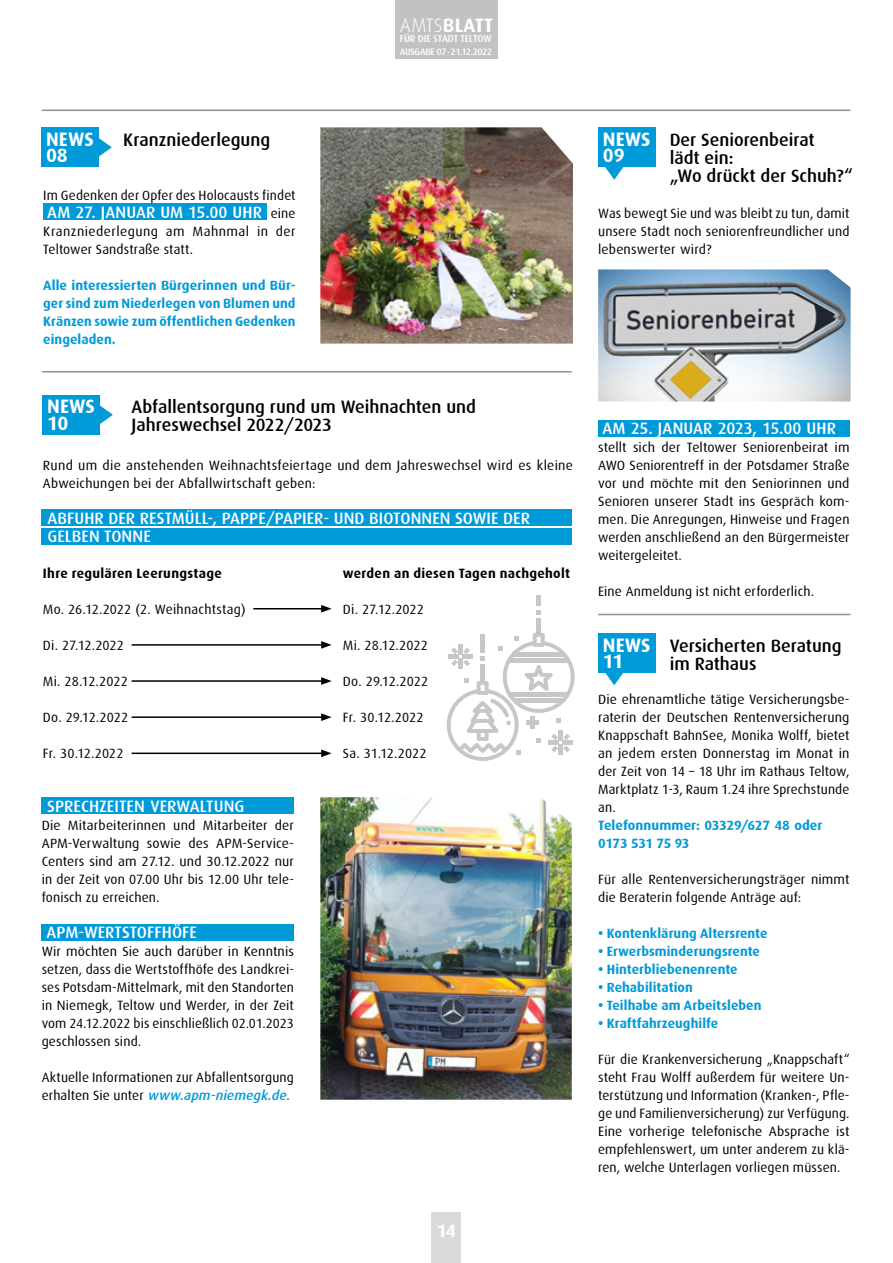
<style>
.page{position:relative;width:893px;height:1263px;background:#fff}
.page>*{position:absolute;margin:0;border:0;box-sizing:border-box;transform-origin:0 0}
.t1{font:700 19.5px "Dax";letter-spacing:.005em;color:#fff}
.Copytext_Block{font:500 18px/18px "Dax";color:#000}
.t2{font:700 18px "Dax";color:#fff}
.Copytext_Block-2{font:500 16.5px/18px "Dax";letter-spacing:.005em;color:#fff}
.Copytext_Block-3{font:13.5px/18px "Dax";letter-spacing:.01em;color:#000}
.Copytext_Block-4{font:700 13.5px/18px "Dax";letter-spacing:.005em;color:#009ad8;text-align:justify}
.Copytext_Block-5{font:700 13.5px "Dax";letter-spacing:.025em;color:#000}
.t3{font:500 10.05px "Dax";letter-spacing:-.02em;color:#fff}
.t4{font:500 9.45px "Dax";letter-spacing:-.03em;color:#fff}
.s1{font-weight:300}
.s2{font-weight:700}
.s3{font-weight:400;font-size:13.5px;color:#000}
.s4{font-weight:500;font-style:italic;color:#009ad8}
.s5{font-weight:700;color:#009ad8}
</style>
<div class="page">
<hr style="left:42px;top:110px;width:808px;height:1px;background:#929292">
<img style="left:320px;top:127px;width:253px;height:217px">
<div style="left:432px;top:1212px;width:29px;height:51px;background:#dadada"></div>
<div style="left:43px;top:203px;width:224px;height:17px;background:#009ad8"></div>
<hr style="left:42px;top:371px;width:530px;height:1px;background:#929292">
<div style="left:42px;top:510px;width:530px;height:16px;background:#009ad8"></div>
<div style="left:42px;top:528px;width:530px;height:16px;background:#009ad8"></div>
<div style="left:41px;top:797px;width:253px;height:17px;background:#009ad8"></div>
<div style="left:41px;top:924px;width:253px;height:16px;background:#009ad8"></div>
<hr style="left:598px;top:614px;width:252px;height:1px;background:#929292">
<div style="left:598px;top:420px;width:252px;height:16px;background:#009ad8"></div>
<div style="left:395px;top:0;width:102px;height:59px;background:#c2c2c2"></div>
<div style="left:42px;top:127px;width:57px;height:40px;background:#009ad8"></div>
<svg style="left:99px;top:138px;width:13px;height:19px"></svg>
<div style="left:43px;top:395px;width:57px;height:40px;background:#009ad8"></div>
<svg style="left:100px;top:405px;width:13px;height:19px"></svg>
<hr style="left:253px;top:608px;width:70px;height:1px;background:#000">
<svg style="left:321px;top:605px;width:11px;height:7px"></svg>
<hr style="left:132px;top:644px;width:191px;height:2px;background:#000">
<svg style="left:321px;top:641px;width:11px;height:8px"></svg>
<hr style="left:132px;top:680px;width:191px;height:2px;background:#000">
<svg style="left:321px;top:677px;width:11px;height:8px"></svg>
<hr style="left:132px;top:716px;width:191px;height:2px;background:#000">
<svg style="left:321px;top:713px;width:11px;height:8px"></svg>
<hr style="left:132px;top:752px;width:191px;height:2px;background:#000">
<svg style="left:321px;top:749px;width:11px;height:8px"></svg>
<img style="left:320px;top:797px;width:252px;height:303px">
<div style="left:598px;top:127px;width:57px;height:40px;background:#009ad8"></div>
<svg style="left:605px;top:167px;width:19px;height:13px"></svg>
<div style="left:598px;top:633px;width:57px;height:40px;background:#009ad8"></div>
<svg style="left:605px;top:673px;width:18px;height:12px"></svg>
<img style="left:598px;top:269px;width:253px;height:132px">
<svg style="left:447px;top:633px;width:128px;height:128px"></svg>
<hr style="left:537px;top:618px;width:4px;height:15px;background:#c7c7c7">
<svg style="left:537px;top:610px;width:4px;height:4px"></svg>
<hr style="left:537px;top:596px;width:4px;height:10px;background:#c7c7c7">
<h1 class="t1" style="left:400px;top:14px;width:95px"><span class="s1">AMTS</span>BLATT</h1>
<p class="t3" style="left:400px;top:33px;width:93px">FÜR DIE STADT TELTOW</p>
<p class="t4" style="left:400px;top:46px;width:94px">AUSGABE 07 <span class="s2">˙</span>21.12.2022</p>
<p class="t1" style="left:46px;top:128px;width:49px">NEWS</p>
<p class="t1" style="left:46px;top:145px;width:23px">08</p>
<p class="Copytext_Block" style="left:123px;top:131px;width:148px">Kranzniederlegung</p>
<p class="Copytext_Block-3" style="left:43px;top:186px;width:254px">Im Gedenken der Opfer des Holocausts findet</p>
<p class="Copytext_Block-2" style="left:47px;top:203px;width:250px">AM 27. JANUAR UM 15.00 UHR <span class="s3">eine</span></p>
<p class="Copytext_Block-3" style="left:43px;top:222px;width:254px">Kranzniederlegung am Mahnmal in der<br>Teltower Sandstraße statt.</p>
<p class="Copytext_Block-4" style="left:43px;top:276px;width:254px">Alle interessierten Bürgerinnen und Bür&shy;ger sind zum Niederlegen von Blumen und Kränzen sowie zum öffentlichen Gedenken eingeladen.</p>
<p class="Copytext_Block" style="left:132px;top:397px;width:346px">Abfallentsorgung rund um Weihnachten und<br>Jahreswechsel 2022/2023</p>
<p class="Copytext_Block-3" style="left:43px;top:456px;width:532px">Rund um die anstehenden Weihnachtsfeiertage und dem Jahreswechsel wird es kleine<br>Abweichungen bei der Abfallwirtschaft geben:</p>
<p class="Copytext_Block-2" style="left:47px;top:509px;width:484px">ABFUHR DER RESTMÜLL-, PAPPE/PAPIER- UND BIOTONNEN SOWIE DER<br>GELBEN TONNE</p>
<p class="Copytext_Block-5" style="left:43px;top:565px;width:180px">Ihre regulären Leerungstage</p>
<p class="Copytext_Block-5" style="left:343px;top:565px;width:229px">werden an diesen Tagen nachgeholt</p>
<p class="Copytext_Block-3" style="left:43px;top:600px;width:204px">Mo. 26.12.2022 (2. Weihnachtstag)</p>
<p class="Copytext_Block-3" style="left:343px;top:600px;width:83px">Di. 27.12.2022</p>
<p class="Copytext_Block-3" style="left:43px;top:636px;width:83px">Di. 27.12.2022</p>
<p class="Copytext_Block-3" style="left:343px;top:636px;width:87px">Mi. 28.12.2022</p>
<p class="Copytext_Block-3" style="left:43px;top:672px;width:87px">Mi. 28.12.2022</p>
<p class="Copytext_Block-3" style="left:343px;top:672px;width:87px">Do. 29.12.2022</p>
<p class="Copytext_Block-3" style="left:43px;top:708px;width:87px">Do. 29.12.2022</p>
<p class="Copytext_Block-3" style="left:343px;top:708px;width:82px">Fr. 30.12.2022</p>
<p class="Copytext_Block-3" style="left:43px;top:744px;width:82px">Fr. 30.12.2022</p>
<p class="Copytext_Block-3" style="left:343px;top:744px;width:85px">Sa. 31.12.2022</p>
<p class="t1" style="left:47px;top:396px;width:49px">NEWS</p>
<p class="t1" style="left:47px;top:412px;width:23px">10</p>
<p class="Copytext_Block-2" style="left:47px;top:797px;width:199px">SPRECHZEITEN VERWALTUNG</p>
<p class="Copytext_Block-3" style="left:42px;top:816px;width:254px;text-align:justify">Die Mitarbeiterinnen und Mitarbeiter der APM-Verwaltung sowie des APM-Service-Centers sind am 27.12. und 30.12.2022 nur in der Zeit von 07.00 Uhr bis 12.00 Uhr tele&shy;fonisch zu erreichen.</p>
<p class="Copytext_Block-2" style="left:47px;top:923px;width:152px">APM-WERTSTOFFHÖFE</p>
<p class="Copytext_Block-3" style="left:42px;top:942px;width:254px;text-align:justify">Wir möchten Sie auch darüber in Kenntnis setzen, dass die Wertstoffhöfe des Landkrei&shy;ses Potsdam-Mittelmark, mit den Standorten in Niemegk, Teltow und Werder, in der Zeit vom 24.12.2022 bis einschließlich 02.01.2023 geschlossen sind.</p>
<p class="Copytext_Block-3" style="left:42px;top:1068px;width:254px">Aktuelle Informationen zur Abfallentsorgung e r h a l te n S i e u n te r <span class="s4">www.apm-niemegk.de.</span></p>
<p class="t2" style="left:437px;top:1220px;width:21px">14</p>
<p class="t1" style="left:603px;top:128px;width:49px">NEWS</p>
<p class="t1" style="left:603px;top:145px;width:23px">09</p>
<p class="Copytext_Block" style="left:670px;top:131px;width:185px">Der Seniorenbeirat<br>lädt ein:<br>„Wo drückt der Schuh?“</p>
<p class="Copytext_Block-3" style="left:598px;top:204px;width:253px;text-align:justify">Was bewegt Sie und was bleibt zu tun, damit unsere Stadt noch seniorenfreundlicher und lebenswerter wird?</p>
<p class="Copytext_Block-2" style="left:602px;top:419px;width:235px">AM 25. JANUAR 2023, 15.00 UHR</p>
<p class="Copytext_Block-3" style="left:598px;top:438px;width:253px;text-align:justify">stellt sich der Teltower Seniorenbeirat im AWO Seniorentreff in der Potsdamer Straße vor und möchte mit den Seniorinnen und Senioren unserer Stadt ins Gespräch kom&shy;men. Die Anregungen, Hinweise und Fragen werden anschließend an den Bürgermeister weitergeleitet.</p>
<p class="Copytext_Block-3" style="left:598px;top:582px;width:217px">Eine Anmeldung ist nicht erforderlich.</p>
<p class="t1" style="left:603px;top:634px;width:49px">NEWS</p>
<p class="t1" style="left:603px;top:650px;width:22px">11</p>
<p class="Copytext_Block" style="left:670px;top:637px;width:173px">Versicherten Beratung im Rathaus</p>
<p class="Copytext_Block-3" style="left:598px;top:690px;width:253px">Die ehrenamtliche tätige Versicherungsbe&shy;raterin der Deutschen Rentenversicherung Knappschaft BahnSee, Monika Wolff, bietet an jedem ersten Donnerstag im Monat in der Zeit von 14 – 18 Uhr im Rathaus Teltow, Marktplatz 1-3, Raum 1.24 ihre Sprechstunde an.<br><span class="s5">Telefonnummer: 03329/627 48 oder 0173 531 75 93</span></p>
<p class="Copytext_Block-3" style="left:598px;top:870px;width:253px">Für alle Rentenversicherungsträger nimmt die Beraterin folgende Anträge auf:</p>
<p class="Copytext_Block-4" style="left:598px;top:924px;width:171px">• Kontenklärung Altersrente</p>
<p class="Copytext_Block-4" style="left:598px;top:942px;width:163px">• Erwerbsminderungsrente</p>
<p class="Copytext_Block-4" style="left:598px;top:960px;width:141px">• Hinterbliebenenrente</p>
<p class="Copytext_Block-4" style="left:598px;top:978px;width:96px">• Rehabilitation</p>
<p class="Copytext_Block-4" style="left:598px;top:996px;width:165px">• Teilhabe am Arbeitsleben</p>
<p class="Copytext_Block-4" style="left:598px;top:1014px;width:122px">• Kraftfahrzeughilfe</p>
<p class="Copytext_Block-3" style="left:598px;top:1050px;width:253px;text-align:justify">Für die Krankenversicherung „Knappschaft“ steht Frau Wolff außerdem für weitere Un&shy;terstützung und Information (Kranken-, Pfle&shy;ge und Familienversicherung) zur Verfügung.<br>Eine vorherige telefonische Absprache ist empfehlenswert, um unter anderem zu klä&shy;ren, welche Unterlagen vorliegen müssen.</p>
</div>
